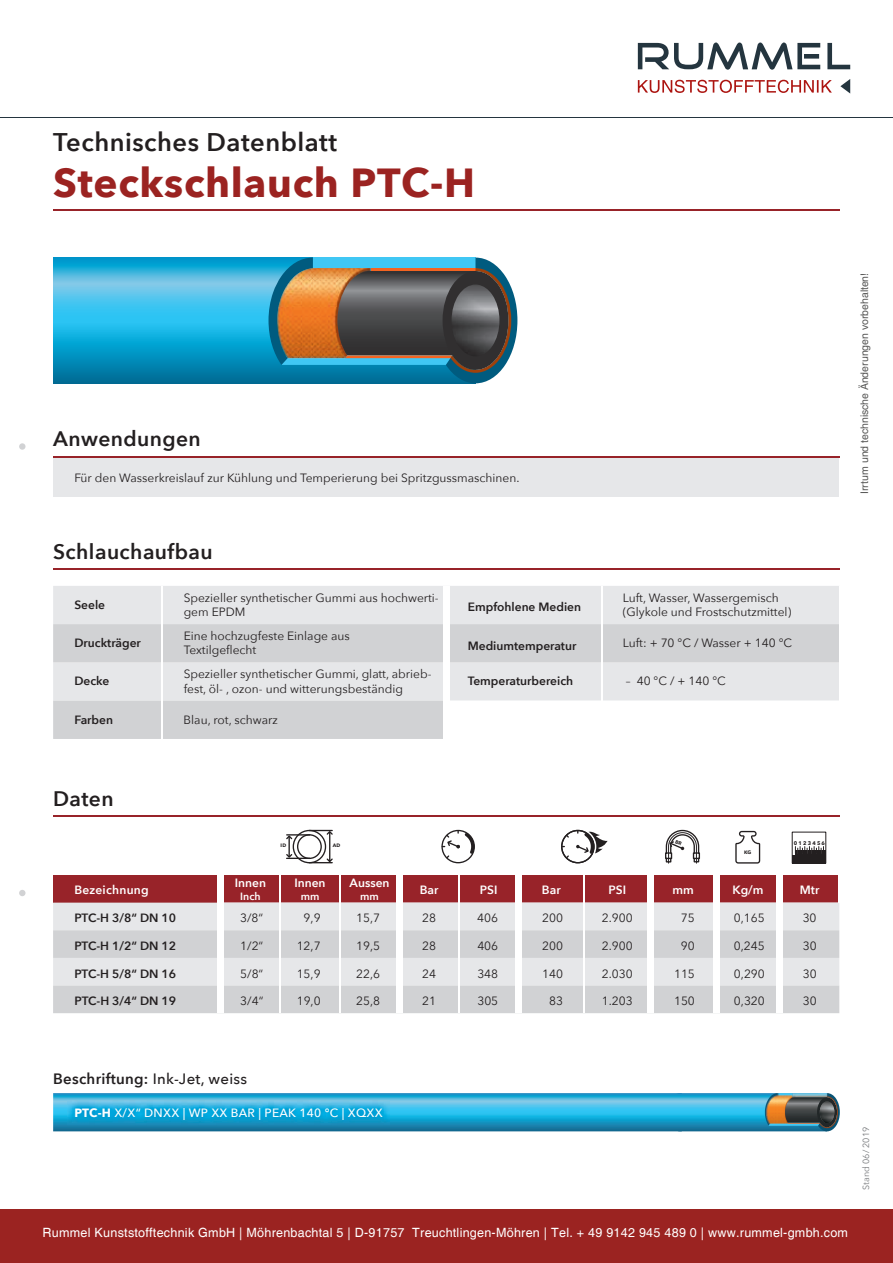
<style>
.page{position:relative;width:893px;height:1263px;background:#fff}
.page>*{position:absolute;margin:0;border:0;box-sizing:border-box;transform-origin:0 0}
.t1{font:700 40.5px "Avenir Next";letter-spacing:.015em;color:#9b2321}
.t2{font:600 25.5px "Avenir Next";letter-spacing:.02em;color:#231f20}
.t3{font:600 21px "Avenir Next";letter-spacing:.02em;color:#231f20}
.t4{font:600 15px "Avenir Next";letter-spacing:.02em;color:#231f20}
.t5{font:12.75px "Helvetica";letter-spacing:.02em;color:#fff}
.t6{font:12px/14.4px "Avenir Next";color:#231f20}
.t7{font:600 12px "Avenir Next";color:#231f20}
.t8{font:600 12px "Avenir Next";color:#fff}
.t9{font:500 12px "Avenir Next";letter-spacing:.02em;color:#fff}
.t10{font:600 12px "Avenir Next";letter-spacing:.02em;color:#fff}
.t11{font:10.5px "Helvetica LT Std";color:#575756}
.t12{font:600 10.5px "Avenir Next";color:#fff}
.t13{font:9px "Avenir Next";color:#76787b}
.t14{font:700 5.25px "Avenir Next";letter-spacing:.235em;color:#231f20}
.t15{font:700 4.95px "Avenir Next";color:#231f20}
.s1{font-weight:500}
.s2{font-weight:700}
</style>
<div class="page">
<div style="left:19px;top:443px;width:7px;height:7px;background:#d1d2d4;border-radius:50%"></div>
<div style="left:19px;top:890px;width:7px;height:6px;background:#d1d2d4;border-radius:50%"></div>
<svg style="left:53px;top:258px;width:215px;height:125px;background:#25aad6"></svg>
<svg style="left:268px;top:258px;width:249px;height:125px;background:#466f7e"></svg>
<div style="left:53px;top:586px;width:786px;height:38px;background:#e6e7e9"></div>
<svg style="left:53px;top:624px;width:786px;height:115px;background:#d9dadc"></svg>
<svg style="left:449px;top:701px;width:390px;height:38px"></svg>
<hr style="left:162px;top:586px;width:1px;height:38px;background:#fff">
<hr style="left:162px;top:624px;width:1px;height:38px;background:#fff">
<hr style="left:162px;top:662px;width:1px;height:39px;background:#fff">
<hr style="left:162px;top:701px;width:1px;height:38px;background:#fff">
<hr style="left:601px;top:586px;width:1px;height:38px;background:#fff">
<hr style="left:601px;top:624px;width:1px;height:38px;background:#fff">
<hr style="left:601px;top:662px;width:1px;height:39px;background:#fff">
<hr style="left:601px;top:701px;width:1px;height:38px;background:#fff">
<div style="left:443px;top:586px;width:6px;height:38px;background:#fff"></div>
<div style="left:443px;top:624px;width:6px;height:38px;background:#fff"></div>
<div style="left:443px;top:662px;width:6px;height:39px;background:#fff"></div>
<div style="left:443px;top:701px;width:6px;height:38px;background:#fff"></div>
<svg style="left:53px;top:1093px;width:787px;height:38px;background:#309fc7"></svg>
<img style="left:67px;top:1100px;width:323px;height:27px">
<div style="left:53px;top:459px;width:787px;height:38px;background:#e6e7e9"></div>
<hr style="left:839px;top:459px;width:1px;height:38px;background:#fff">
<div style="left:53px;top:875px;width:168px;height:28px;background:#982329"></div>
<hr style="left:53px;top:209px;width:787px;height:2px;background:#982329">
<hr style="left:53px;top:456px;width:787px;height:2px;background:#982329">
<hr style="left:53px;top:569px;width:787px;height:1px;background:#982329">
<hr style="left:53px;top:815px;width:787px;height:2px;background:#982329">
<div style="left:53px;top:903px;width:164px;height:27px;background:#e6e7e9"></div>
<svg style="left:53px;top:930px;width:164px;height:83px;background:#d8d9db"></svg>
<div style="left:218px;top:875px;width:6px;height:28px;background:#fff"></div>
<svg style="left:224px;top:875px;width:616px;height:138px;background:#d1bcbf"></svg>
<svg style="left:286px;top:830px;width:47px;height:33px"></svg>
<div style="left:441px;top:830px;width:34px;height:33px;border:1px solid #231f20;border-radius:50%"></div>
<svg style="left:442px;top:830px;width:33px;height:30px"></svg>
<svg style="left:561px;top:830px;width:46px;height:33px"></svg>
<svg style="left:735px;top:831px;width:25px;height:32px"></svg>
<div style="left:792px;top:857px;width:34px;height:6px;background:#231f20"></div>
<hr style="left:792px;top:855px;width:34px;height:1px;background:#231f20">
<div style="left:795px;top:850px;width:31px;height:6px;background:#231f20"></div>
<svg style="left:795px;top:846px;width:29px;height:7px"></svg>
<img style="left:765px;top:1093px;width:27px;height:33px">
<img style="left:792px;top:1093px;width:35px;height:5px">
<img style="left:277px;top:268px;width:93px;height:90px">
<div style="left:0;top:1209px;width:893px;height:54px;background:#9b2321"></div>
<svg style="left:638px;top:42px;width:212px;height:28px"></svg>
<svg style="left:638px;top:80px;width:194px;height:13px"></svg>
<svg style="left:840px;top:79px;width:10px;height:15px"></svg>
<hr style="left:0;top:117px;width:893px;height:1px;background:#24353f">
<svg style="left:665px;top:829px;width:35px;height:35px"></svg>
<h2 class="t2" style="left:53px;top:121px;width:285px">Technisches Datenblatt</h2>
<h1 class="t1" style="left:53px;top:148px;width:423px">Steckschlauch PTC-H</h1>
<h3 class="t3" style="left:53px;top:420px;width:149px">Anwendungen</h3>
<p class="t6" style="left:74px;top:470px;width:447px">Für den Wasserkreislauf zur Kühlung und Temperierung bei Spritzgussmaschinen.</p>
<h3 class="t3" style="left:53px;top:534px;width:161px">Schlauchaufbau</h3>
<p class="t7" style="left:74px;top:594px;width:32px">Seele</p>
<p class="t6" style="left:184px;top:590px;width:256px">Spezieller synthetischer Gummi aus hochwerti&shy;gem EPDM</p>
<p class="t7" style="left:468px;top:597px;width:115px">Empfohlene Medien</p>
<p class="t6" style="left:623px;top:590px;width:170px">Luft, Wasser, Wassergemisch (Glykole und Frostschutzmittel)</p>
<p class="t7" style="left:74px;top:633px;width:68px">Druckträger</p>
<p class="t6" style="left:184px;top:628px;width:168px">Eine hochzugfeste Einlage aus<br>Textilgeflecht</p>
<p class="t7" style="left:468px;top:635px;width:110px">Mediumtemperatur</p>
<p class="t6" style="left:623px;top:635px;width:171px">Luft: + 70 °C / Wasser + 140 °C</p>
<p class="t7" style="left:74px;top:671px;width:37px">Decke</p>
<p class="t6" style="left:184px;top:666px;width:249px">Spezieller synthetischer Gummi, glatt, abrieb&shy;fest, öl- , ozon- und witterungsbeständig</p>
<p class="t7" style="left:468px;top:671px;width:107px">Temperaturbereich</p>
<p class="t6" style="left:626px;top:673px;width:101px">– 40 °C / + 140 °C</p>
<p class="t7" style="left:74px;top:709px;width:40px">Farben</p>
<p class="t6" style="left:184px;top:712px;width:96px">Blau, rot, schwarz</p>
<p class="t11" style="left:858px;top:494px;width:223px;rotate:-90deg">Irrtum und technische Änderungen vorbehalten!</p>
<h3 class="t3" style="left:53px;top:781px;width:62px">Daten</h3>
<p class="t10" style="left:74px;top:879px;width:76px">Bezeichnung</p>
<p class="t8" style="left:235px;top:872px;width:33px">Innen</p>
<p class="t12" style="left:240px;top:887px;width:22px">Inch</p>
<p class="t15" style="left:280px;top:841px;width:7px">ID</p>
<p class="t15" style="left:333px;top:841px;width:9px">AD</p>
<p class="t8" style="left:294px;top:872px;width:33px">Innen</p>
<p class="t12" style="left:301px;top:887px;width:20px">mm</p>
<p class="t8" style="left:350px;top:872px;width:41px">Aussen</p>
<p class="t12" style="left:360px;top:887px;width:20px">mm</p>
<p class="t15" style="left:744px;top:847px;width:9px">KG</p>
<p class="t14" style="left:794px;top:838px;width:33px">0123456</p>
<p class="t8" style="left:420px;top:879px;width:20px">Bar</p>
<p class="t8" style="left:480px;top:879px;width:19px">PSI</p>
<p class="t8" style="left:542px;top:879px;width:20px">Bar</p>
<p class="t8" style="left:608px;top:879px;width:19px">PSI</p>
<p class="t8" style="left:672px;top:879px;width:23px">mm</p>
<p class="t8" style="left:732px;top:879px;width:33px">Kg/m</p>
<p class="t8" style="left:800px;top:879px;width:21px">Mtr</p>
<p class="t7" style="left:74px;top:908px;width:103px">PTC-H 3/8“ DN 10</p>
<p class="t6" style="left:240px;top:910px;width:25px">3/8“</p>
<p class="t6" style="left:304px;top:910px;width:19px">9,9</p>
<p class="t6" style="left:356px;top:910px;width:25px">15,7</p>
<p class="t6" style="left:422px;top:910px;width:15px">28</p>
<p class="t6" style="left:477px;top:910px;width:22px">406</p>
<p class="t6" style="left:542px;top:910px;width:22px">200</p>
<p class="t6" style="left:602px;top:910px;width:32px">2.900</p>
<p class="t6" style="left:681px;top:910px;width:15px">75</p>
<p class="t6" style="left:734px;top:910px;width:32px">0,165</p>
<p class="t6" style="left:803px;top:910px;width:15px">30</p>
<p class="t7" style="left:74px;top:935px;width:103px">PTC-H 1/2“ DN 12</p>
<p class="t6" style="left:240px;top:938px;width:25px">1/2“</p>
<p class="t6" style="left:297px;top:938px;width:25px">12,7</p>
<p class="t6" style="left:356px;top:938px;width:25px">19,5</p>
<p class="t6" style="left:422px;top:938px;width:15px">28</p>
<p class="t6" style="left:477px;top:938px;width:22px">406</p>
<p class="t6" style="left:542px;top:938px;width:22px">200</p>
<p class="t6" style="left:602px;top:938px;width:32px">2.900</p>
<p class="t6" style="left:681px;top:938px;width:15px">90</p>
<p class="t6" style="left:734px;top:938px;width:32px">0,245</p>
<p class="t6" style="left:803px;top:938px;width:15px">30</p>
<p class="t7" style="left:74px;top:963px;width:103px">PTC-H 5/8“ DN 16</p>
<p class="t6" style="left:240px;top:966px;width:25px">5/8“</p>
<p class="t6" style="left:297px;top:966px;width:25px">15,9</p>
<p class="t6" style="left:356px;top:966px;width:25px">22,6</p>
<p class="t6" style="left:422px;top:966px;width:15px">24</p>
<p class="t6" style="left:477px;top:966px;width:22px">348</p>
<p class="t6" style="left:542px;top:966px;width:22px">140</p>
<p class="t6" style="left:602px;top:966px;width:32px">2.030</p>
<p class="t6" style="left:674px;top:966px;width:22px">115</p>
<p class="t6" style="left:734px;top:966px;width:32px">0,290</p>
<p class="t6" style="left:803px;top:966px;width:15px">30</p>
<p class="t7" style="left:74px;top:991px;width:103px">PTC-H 3/4“ DN 19</p>
<p class="t6" style="left:240px;top:993px;width:25px">3/4“</p>
<p class="t6" style="left:297px;top:993px;width:25px">19,0</p>
<p class="t6" style="left:356px;top:993px;width:25px">25,8</p>
<p class="t6" style="left:422px;top:993px;width:15px">21</p>
<p class="t6" style="left:477px;top:993px;width:22px">305</p>
<p class="t6" style="left:549px;top:993px;width:15px">83</p>
<p class="t6" style="left:602px;top:993px;width:32px">1.203</p>
<p class="t6" style="left:674px;top:993px;width:22px">150</p>
<p class="t6" style="left:734px;top:993px;width:32px">0,320</p>
<p class="t6" style="left:803px;top:993px;width:15px">30</p>
<p class="t4" style="left:53px;top:1066px;width:196px">Beschriftung: <span class="s1">Ink-Jet, weiss</span></p>
<p class="t9" style="left:74px;top:1102px;width:310px"><span class="s2">PTC-H</span> X/X“ DNXX | WP XX BAR | PEAK 140 °C | XQXX</p>
<p class="t13" style="left:858px;top:1190px;width:64px;rotate:-90deg">Stand 06/ 2019</p>
<p class="t5" style="left:43px;top:1225px;width:807px">Rummel Kunststofftechnik GmbH | Möhrenbachtal 5 | D-91757 Treuchtlingen-Möhren | Tel. + 49 9142 945 489 0 | www.rummel-gmbh.com</p>
</div>
